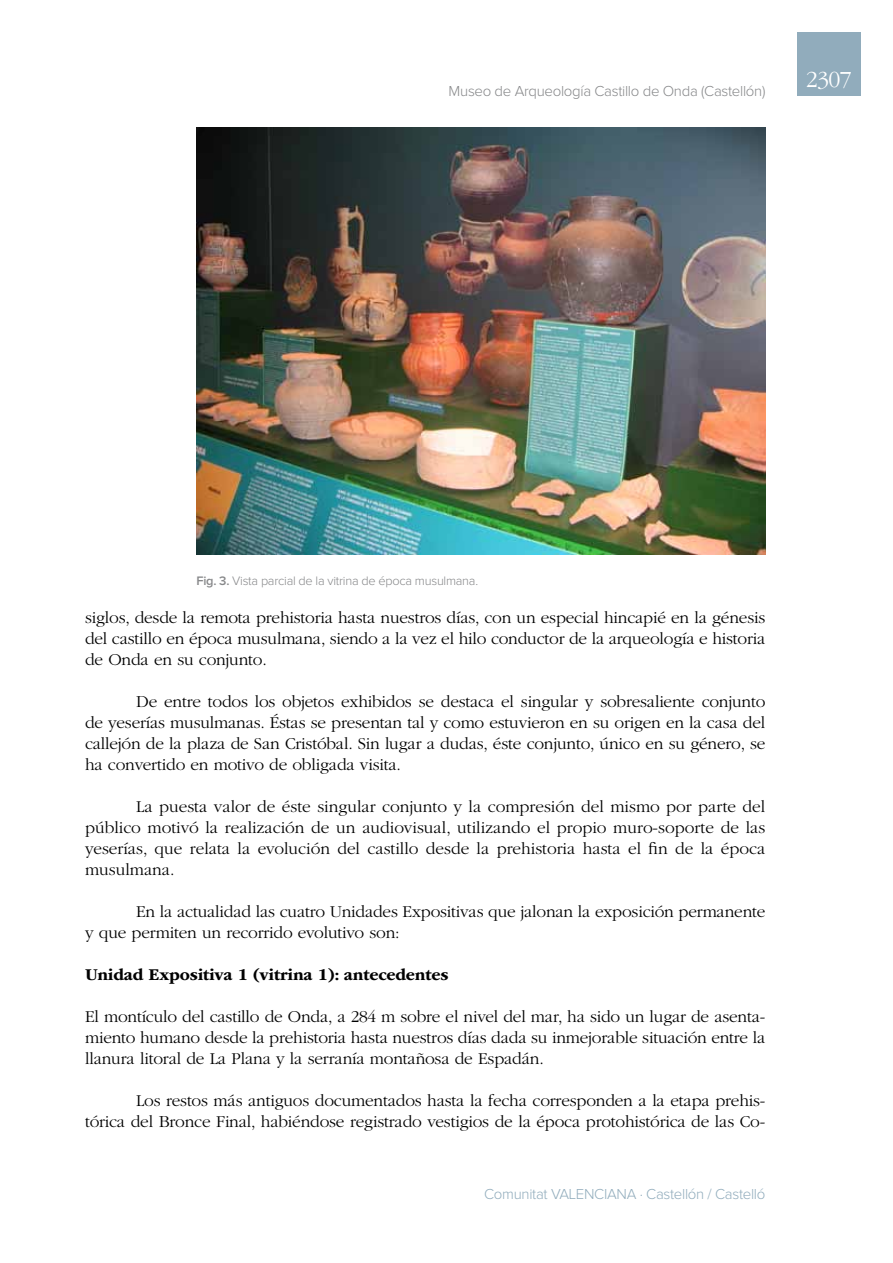
<style>
.page{position:relative;width:893px;height:1263px;background:#fff}
.page>*{position:absolute;margin:0;border:0;box-sizing:border-box;transform-origin:0 0}
.t1{font:300 24px "ITC Garamond Std";color:#fff}
.t2{font:300 17.25px/21px "ITC Garamond Std";letter-spacing:-.01em;color:#000;text-align:justify}
.t3{font:700 17.25px "ITC Garamond Std";letter-spacing:-.01em;color:#000}
.t4{font:300 15px "Proxima Nova";letter-spacing:-.02em;color:#87888a}
.t5{font:300 15px "Proxima Nova";letter-spacing:-.02em;color:#91acbc}
.t6{font:300 12.75px "Proxima Nova";letter-spacing:-.02em;color:#87888a}
.s1{font-weight:600}
</style>
<div class="page">
<div style="left:797px;top:32px;width:64px;height:64px;background:#91acbc"></div>
<img style="left:196px;top:128px;width:569px;height:426px">
<p class="t4" style="left:449px;top:84px;width:318px">Museo de Arqueología Castillo de Onda (Castellón)</p>
<h1 class="t1" style="left:806px;top:67px;width:47px">2307</h1>
<p class="t6" style="left:196px;top:575px;width:283px"><span class="s1">Fig. 3.</span> Vista parcial de la vitrina de época musulmana.</p>
<p class="t2" style="left:85px;top:608px;width:682px">siglos, desde la remota prehistoria hasta nuestros días, con un especial hincapié en la génesis del castillo en época musulmana, siendo a la vez el hilo conductor de la arqueología e historia de Onda en su conjunto.</p>
<p class="t2" style="left:85px;top:692px;width:682px;text-indent:51px">De entre todos los objetos exhibidos se destaca el singular y sobresaliente conjunto de yeserías musulmanas. Éstas se presentan tal y como estuvieron en su origen en la casa del callejón de la plaza de San Cristóbal. Sin lugar a dudas, éste conjunto, único en su género, se ha convertido en motivo de obligada visita.</p>
<p class="t2" style="left:85px;top:797px;width:682px;text-indent:51px">La puesta valor de éste singular conjunto y la compresión del mismo por parte del público motivó la realización de un audiovisual, utilizando el propio muro-soporte de las yeserías, que relata la evolución del castillo desde la prehistoria hasta el fin de la época musulmana.</p>
<p class="t2" style="left:85px;top:902px;width:682px;text-indent:51px">En la actualidad las cuatro Unidades Expositivas que jalonan la exposición permanente y que permiten un recorrido evolutivo son:</p>
<p class="t3" style="left:85px;top:965px;width:365px">Unidad Expositiva 1 (vitrina 1): antecedentes</p>
<p class="t2" style="left:85px;top:1007px;width:682px">El montículo del castillo de Onda, a 284 m sobre el nivel del mar, ha sido un lugar de asenta&shy;miento humano desde la prehistoria hasta nuestros días dada su inmejorable situación entre la llanura litoral de La Plana y la serranía montañosa de Espadán.</p>
<p class="t2" style="left:85px;top:1091px;width:682px;text-align:right">Los restos más antiguos documentados hasta la fecha corresponden a la etapa prehis-<br>tórica del Bronce Final, habiéndose registrado vestigios de la época protohistórica de las Co-</p>
<p class="t5" style="left:484px;top:1187px;width:283px">Comunitat VALENCIANA · Castellón / Castelló</p>
</div>
